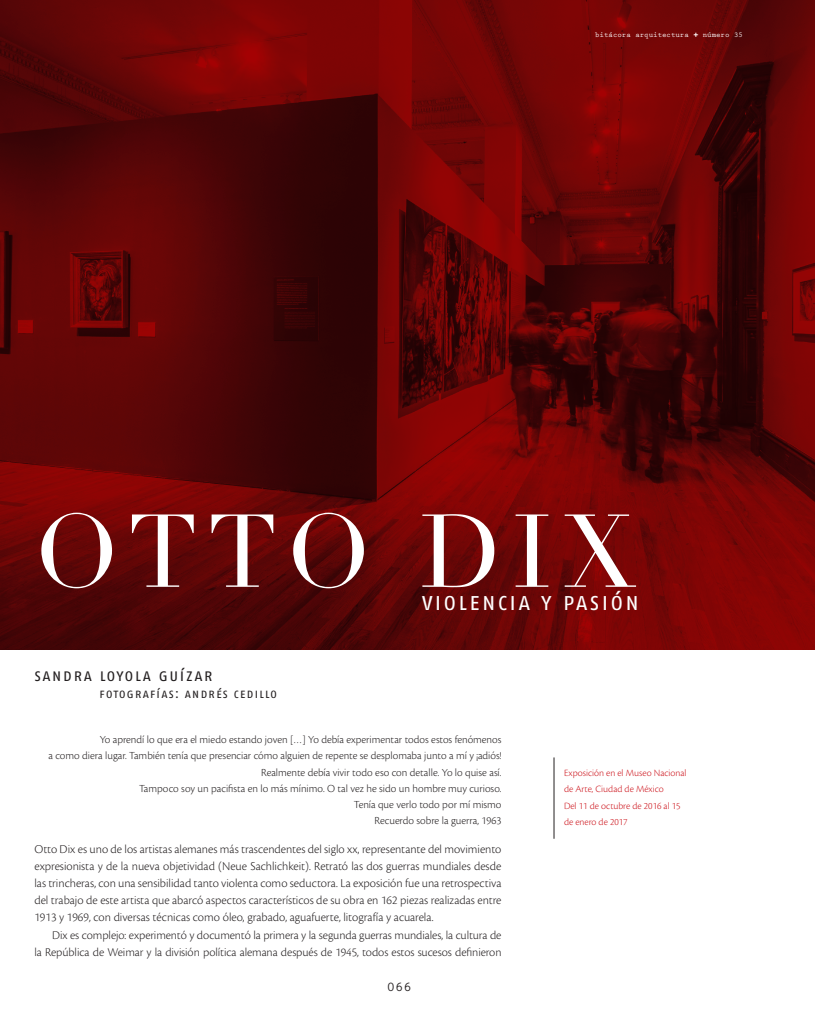
<style>
.page{position:relative;width:815px;height:1028px;background:#fff}
.page>*{position:absolute;margin:0;border:0;box-sizing:border-box;transform-origin:0 0}
.t1{font:101.5px "Didot";letter-spacing:.1em;color:#fff}
.t2{font:24.88px "Fago Co Lf Caps";letter-spacing:.095em;color:#fff}
.t3{font:17.12px "Fago Co Lf Caps";letter-spacing:.09em;color:#231f20}
.t4{font:700 13.75px "Prestige Elite Std";color:#231f20}
.t5{font:13px "Fago Co Lf Caps";letter-spacing:.1em;color:#231f20}
.Cuerpo_de_texto{font:300 12.5px/17px "Cronos Pro";color:#231f20;text-align:justify}
.cuerpo_de_texto_sang{font:300 12.38px/17px "Cronos Pro";letter-spacing:-.005em;color:#231f20;text-align:right}
.epigrafe{font:300 11.25px/16.2px "Cronos Pro";color:#231f20;text-align:right}
.Cuerpo_de_texto-2{font:300 10px/16.2px "Cronos Pro";color:#cd151d}
.t6{font:700 7.5px "Prestige Elite Std";letter-spacing:-.005em;color:#fff}
.s1{font-family:"Avenir Next Condensed"}
</style>
<div class="page">
<img style="left:0;top:0;width:815px;height:649px">
<hr style="left:554px;top:757px;width:1px;height:81px;background:#231f20">
<p class="t6" style="left:595px;top:30px;width:149px">bitácora arquitectura <span class="s1">+</span> número 35</p>
<p class="t1" style="left:34px;top:490px;width:606px">OTTO DIX</p>
<p class="t2" style="left:422px;top:587px;width:218px">violencia y pasión</p>
<p class="t3" style="left:34px;top:665px;width:180px">sandra loyola guízar</p>
<p class="t5" style="left:100px;top:686px;width:179px">fotografías: andrés cedillo</p>
<p class="epigrafe" style="left:48px;top:731px;width:454px">Yo aprendí lo que era el miedo estando joven […] Yo debía experimentar todos estos fenómenos<br>a como diera lugar. También tenía que presenciar cómo alguien de repente se desplomaba junto a mí y ¡adiós!<br>Realmente debía vivir todo eso con detalle. Yo lo quise así.<br>Tampoco soy un pacifista en lo más mínimo. O tal vez he sido un hombre muy curioso.<br>Tenía que verlo todo por mí mismo</p>
<p class="epigrafe" style="left:374px;top:812px;width:129px">Recuerdo sobre la guerra, 1963</p>
<p class="Cuerpo_de_texto" style="left:34px;top:841px;width:468px">Otto Dix es uno de los artistas alemanes más trascendentes del siglo xx, representante del movimiento expresionista y de la nueva objetividad (Neue Sachlichkeit). Retrató las dos guerras mundiales desde las trincheras, con una sensibilidad tanto violenta como seductora. La exposición fue una retrospectiva del trabajo de este artista que abarcó aspectos característicos de su obra en 162 piezas realizadas entre 1913 y 1969, con diversas técnicas como óleo, grabado, aguafuerte, litografía y acuarela.</p>
<p class="cuerpo_de_texto_sang" style="left:34px;top:926px;width:469px">Dix es complejo: experimentó y documentó la primera y la segunda guerras mundiales, la cultura de<br>la República de Weimar y la división política alemana después de 1945, todos estos sucesos definieron</p>
<p class="t4" style="left:387px;top:978px;width:26px">066</p>
<p class="Cuerpo_de_texto-2" style="left:564px;top:764px;width:124px">Exposición en el Museo Nacional de Arte, Ciudad de México</p>
<p class="Cuerpo_de_texto-2" style="left:564px;top:797px;width:118px">Del 11 de octubre de 2016 al 15 de enero de 2017</p>
</div>
